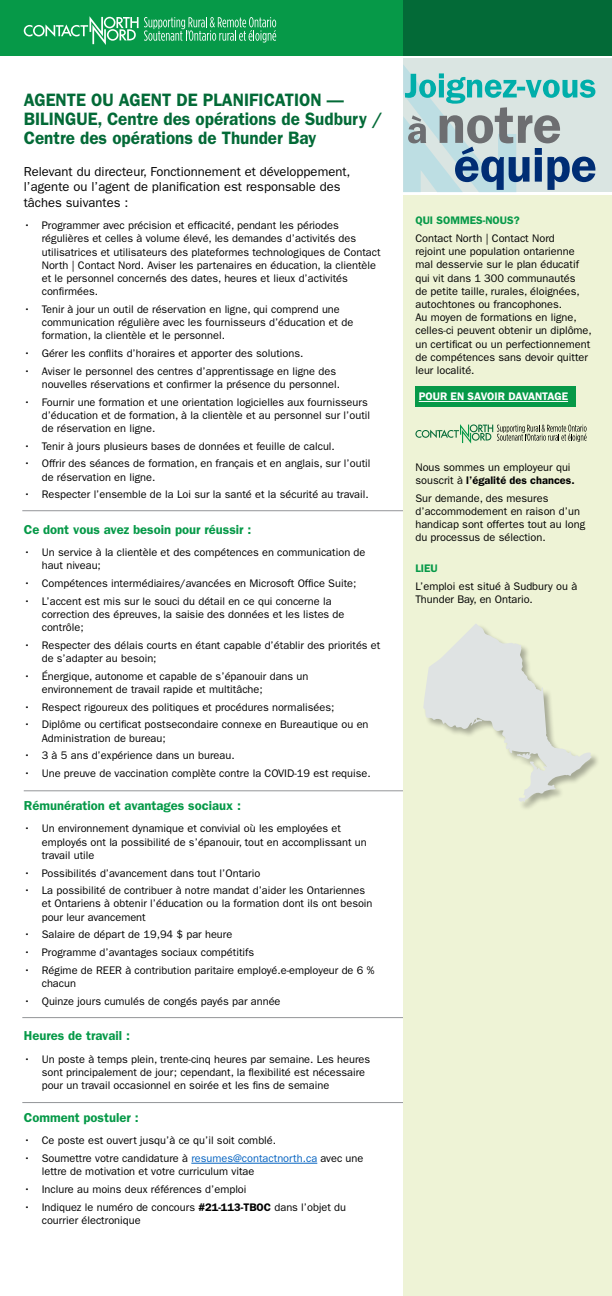
<style>
.page{position:relative;width:612px;height:1296px;background:#fff}
.page>*{position:absolute;margin:0;border:0;box-sizing:border-box;transform-origin:0 0}
.t1{font:600 18px/19px "ITC Franklin Gothic Std";color:#036a37;scale:.95 1}
.t2{font:13px/15.6px "ITC Franklin Gothic Std";color:#000}
.t3{font:600 13px "ITC Franklin Gothic Std";color:#069948}
.t4{font:11px/13.2px "ITC Franklin Gothic Std";color:#000}
.t5{font:600 11px "ITC Franklin Gothic Std";color:#fff}
.t6{font:600 11px "ITC Franklin Gothic Std";color:#069948}
.s1{color:#0563c1}
.s2{font-weight:600}
</style>
<div class="page">
<hr style="left:24px;top:791px;width:429px;height:1px;background:#939598">
<hr style="left:22px;top:1102px;width:425px;height:1px;background:#939598">
<div style="left:403px;top:58px;width:209px;height:134px;background:#dae5e2"></div>
<hr style="left:22px;top:510px;width:425px;height:1px;background:#939598">
<hr style="left:22px;top:1017px;width:425px;height:1px;background:#939598">
<div style="left:403px;top:196px;width:209px;height:1100px;background:#eef3d6"></div>
<div style="left:0;top:0;width:413px;height:55px;background:#069948"></div>
<div style="left:403px;top:0;width:209px;height:55px;background:#036a37"></div>
<hr style="left:191px;top:1163px;width:126px;height:1px;background:#0563c1">
<svg style="left:24px;top:16px;width:252px;height:29px"></svg>
<svg style="left:415px;top:424px;width:172px;height:20px"></svg>
<div style="left:415px;top:386px;width:160px;height:21px;background:#069948"></div>
<hr style="left:419px;top:401px;width:149px;height:1px;background:#fff">
<svg style="left:403px;top:65px;width:192px;height:127px"></svg>
<svg style="left:423px;top:624px;width:169px;height:178px"></svg>
<h1 class="t1" style="left:24px;top:90px;width:379px">AGENTE OU AGENT DE PLANIFICATION —<br>BILINGUE, Centre des opérations de Sudbury /<br>Centre des opérations de Thunder Bay</h1>
<p class="t2" style="left:24px;top:164px;width:328px">Relevant du directeur, Fonctionnement et développement, l’agente ou l’agent de planification est responsable des tâches suivantes :</p>
<p class="t4" style="left:42px;top:219px;width:340px;text-indent:-18px">• Programmer avec précision et efficacité, pendant les périodes régulières et celles à volume élevé, les demandes d’activités des utilisatrices et utilisateurs des plateformes technologiques de Contact North | Contact Nord. Aviser les partenaires en éducation, la clientèle et le personnel concernés des dates, heures et lieux d’activités confirmées.</p>
<p class="t4" style="left:42px;top:303px;width:313px;text-indent:-18px">• Tenir à jour un outil de réservation en ligne, qui comprend une communication régulière avec les fournisseurs d’éducation et de formation, la clientèle et le personnel.</p>
<p class="t4" style="left:24px;top:347px;width:281px">• Gérer les conflits d’horaires et apporter des solutions.</p>
<p class="t4" style="left:42px;top:364px;width:300px;text-indent:-18px">• Aviser le personnel des centres d’apprentissage en ligne des nouvelles réservations et confirmer la présence du personnel.</p>
<p class="t4" style="left:42px;top:395px;width:330px;text-indent:-18px">• Fournir une formation et une orientation logicielles aux fournisseurs d’éducation et de formation, à la clientèle et au personnel sur l’outil de réservation en ligne.</p>
<p class="t4" style="left:24px;top:439px;width:313px">• Tenir à jours plusieurs bases de données et feuille de calcul.</p>
<p class="t4" style="left:42px;top:457px;width:330px;text-indent:-18px">• Offrir des séances de formation, en français et en anglais, sur l’outil de réservation en ligne.</p>
<p class="t4" style="left:24px;top:488px;width:347px">• Respecter l’ensemble de la Loi sur la santé et la sécurité au travail.</p>
<p class="t3" style="left:24px;top:522px;width:229px">Ce dont vous avez besoin pour réussir :</p>
<p class="t4" style="left:42px;top:546px;width:325px;text-indent:-18px">• Un service à la clientèle et des compétences en communication de haut niveau;</p>
<p class="t4" style="left:24px;top:577px;width:334px">• Compétences intermédiaires/avancées en Microsoft Office Suite;</p>
<p class="t4" style="left:42px;top:594px;width:304px;text-indent:-18px">• L’accent est mis sur le souci du détail en ce qui concerne la correction des épreuves, la saisie des données et les listes de contrôle;</p>
<p class="t4" style="left:42px;top:639px;width:340px;text-indent:-18px">• Respecter des délais courts en étant capable d’établir des priorités et de s’adapter au besoin;</p>
<p class="t4" style="left:42px;top:669px;width:268px;text-indent:-18px">• Énergique, autonome et capable de s’épanouir dans un environnement de travail rapide et multitâche;</p>
<p class="t4" style="left:24px;top:700px;width:312px">• Respect rigoureux des politiques et procédures normalisées;</p>
<p class="t4" style="left:42px;top:718px;width:328px;text-indent:-18px">• Diplôme ou certificat postsecondaire connexe en Bureautique ou en<br>Administration de bureau;</p>
<p class="t4" style="left:24px;top:749px;width:212px">• 3 à 5 ans d’expérience dans un bureau.</p>
<p class="t4" style="left:24px;top:767px;width:349px">• Une preuve de vaccination complète contre la COVID-19 est requise.</p>
<p class="t3" style="left:24px;top:798px;width:219px">Rémunération et avantages sociaux :</p>
<p class="t4" style="left:42px;top:822px;width:327px;text-indent:-18px">• Un environnement dynamique et convivial où les employées et employés ont la possibilité de s’épanouir, tout en accomplissant un travail utile</p>
<p class="t4" style="left:24px;top:866px;width:238px">• Possibilités d’avancement dans tout l’Ontario</p>
<p class="t4" style="left:42px;top:884px;width:332px;text-indent:-18px">• La possibilité de contribuer à notre mandat d’aider les Ontariennes et Ontariens à obtenir l’éducation ou la formation dont ils ont besoin pour leur avancement</p>
<p class="t4" style="left:24px;top:928px;width:210px">• Salaire de départ de 19,94 $ par heure</p>
<p class="t4" style="left:24px;top:946px;width:232px">• Programme d’avantages sociaux compétitifs</p>
<p class="t4" style="left:42px;top:963px;width:334px;text-indent:-18px">• Régime de REER à contribution paritaire employé.e-employeur de 6 % chacun</p>
<p class="t4" style="left:24px;top:994px;width:258px">• Quinze jours cumulés de congés payés par année</p>
<p class="t3" style="left:24px;top:1028px;width:108px">Heures de travail :</p>
<p class="t4" style="left:42px;top:1052px;width:330px;text-indent:-18px">• Un poste à temps plein, trente-cinq heures par semaine. Les heures sont principalement de jour; cependant, la flexibilité est nécessaire pour un travail occasionnel en soirée et les fins de semaine</p>
<p class="t3" style="left:24px;top:1110px;width:116px">Comment postuler :</p>
<p class="t4" style="left:24px;top:1134px;width:254px">• Ce poste est ouvert jusqu’à ce qu’il soit comblé.</p>
<p class="t4" style="left:42px;top:1152px;width:323px;text-indent:-18px">• Soumettre votre candidature à <span class="s1">resumes@contactnorth.ca</span> avec une lettre de motivation et votre curriculum vitae</p>
<p class="t4" style="left:24px;top:1183px;width:224px">• Inclure au moins deux références d’emploi</p>
<p class="t4" style="left:42px;top:1200px;width:306px;text-indent:-18px">• Indiquez le numéro de concours <span class="s2">#21-113-TBOC</span> dans l’objet du courrier électronique</p>
<p class="t6" style="left:415px;top:214px;width:106px">QUI SOMMES-NOUS?</p>
<p class="t4" style="left:415px;top:232px;width:178px">Contact North | Contact Nord<br>rejoint une population ontarienne mal desservie sur le plan éducatif qui vit dans 1 300 communautés<br>de petite taille, rurales, éloignées, autochtones ou francophones.<br>Au moyen de formations en ligne, celles-ci peuvent obtenir un diplôme, un certificat ou un perfectionnement de compétences sans devoir quitter leur localité.</p>
<p class="t5" style="left:419px;top:390px;width:151px">POUR EN SAVOIR DAVANTAGE</p>
<p class="t4" style="left:415px;top:461px;width:161px">Nous sommes un employeur qui souscrit à <span class="s2">l’égalité des chances.</span></p>
<p class="t4" style="left:415px;top:492px;width:171px">Sur demande, des mesures d’accommodement en raison d’un handicap sont offertes tout au long du processus de sélection.</p>
<p class="t6" style="left:415px;top:562px;width:24px">LIEU</p>
<p class="t4" style="left:415px;top:580px;width:163px">L’emploi est situé à Sudbury ou à<br>Thunder Bay, en Ontario.</p>
</div>
